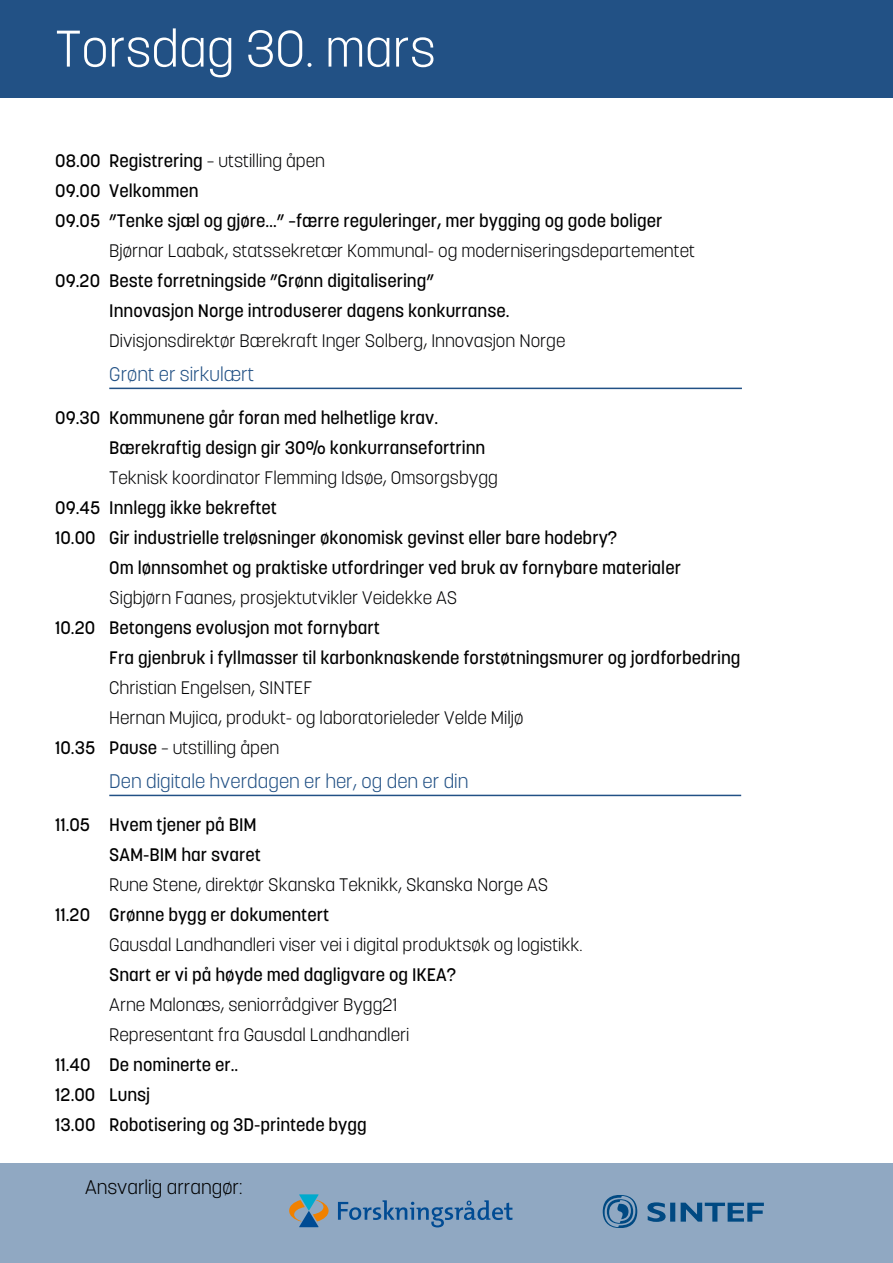
<style>
.page{position:relative;width:893px;height:1263px;background:#fff}
.page>*{position:absolute;margin:0;border:0;box-sizing:border-box;transform-origin:0 0}
.t1{font:300 51px "Korolev";color:#fff}
.t2{font:300 19.5px "Korolev";color:#225185}
.t3{font:300 19.5px "Korolev";color:#000}
.t4{font:500 18px/30px "Korolev";color:#000}
.t5{font:300 18px/30px "Korolev";color:#020203}
.s1{font-weight:300;color:#020203}
.s2{font-weight:500;color:#000}
</style>
<div class="page">
<div style="left:0;top:0;width:893px;height:98px;background:#225185"></div>
<hr style="left:109px;top:388px;width:633px;height:1px;background:#225185">
<hr style="left:109px;top:795px;width:632px;height:1px;background:#225185">
<div style="left:0;top:1163px;width:893px;height:100px;background:#90a8c2"></div>
<svg style="left:647px;top:1202px;width:19px;height:20px"></svg>
<div style="left:670px;top:1203px;width:5px;height:18px;background:#004982"></div>
<svg style="left:603px;top:1195px;width:34px;height:33px"></svg>
<svg style="left:681px;top:1203px;width:83px;height:19px"></svg>
<svg style="left:338px;top:1200px;width:174px;height:27px"></svg>
<svg style="left:289px;top:1194px;width:40px;height:33px"></svg>
<h1 class="t1" style="left:55px;top:16px;width:382px">Torsdag 30. mars</h1>
<p class="t4" style="left:55px;top:145px;width:609px">08.00 Registrering <span class="s1">– utstilling åpen<br></span>09.00 Velkommen<br>09.05 ”Tenke sjæl og gjøre…” –færre reguleringer, mer bygging og gode boliger</p>
<p class="t5" style="left:109px;top:235px;width:587px">Bjørnar Laabak, statssekretær Kommunal- og moderniseringsdepartementet</p>
<p class="t4" style="left:109px;top:265px;width:402px;text-indent:-54px">09.20 Beste forretningside ”Grønn digitalisering”<br>Innovasjon Norge introduserer dagens konkurranse.</p>
<p class="t5" style="left:109px;top:325px;width:458px">Divisjonsdirektør Bærekraft Inger Solberg, Innovasjon Norge</p>
<p class="t2" style="left:109px;top:362px;width:146px">Grønt er sirkulært</p>
<p class="t4" style="left:109px;top:402px;width:378px;text-indent:-54px">09.30 Kommunene går foran med helhetlige krav.<br>Bærekraftig design gir 30% konkurransefortrinn</p>
<p class="t5" style="left:109px;top:462px;width:390px">Teknisk koordinator Flemming Idsøe, Omsorgsbygg</p>
<p class="t4" style="left:55px;top:492px;width:223px">09.45 Innlegg ikke bekreftet</p>
<p class="t4" style="left:55px;top:522px;width:563px">10.00 Gir industrielle treløsninger økonomisk gevinst eller bare hodebry?</p>
<p class="t4" style="left:109px;top:552px;width:573px">Om lønnsomhet og praktiske utfordringer ved bruk av fornybare materialer</p>
<p class="t5" style="left:109px;top:582px;width:349px">Sigbjørn Faanes, prosjektutvikler Veidekke AS</p>
<p class="t4" style="left:109px;top:612px;width:633px;text-indent:-54px">10.20 Betongens evolusjon mot fornybart<br>Fra gjenbruk i fyllmasser til karbonknaskende forstøtningsmurer og jordforbedring</p>
<p class="t5" style="left:109px;top:672px;width:204px">Christian Engelsen, SINTEF</p>
<p class="t5" style="left:109px;top:702px;width:416px">Hernan Mujica, produkt- og laboratorieleder Velde Miljø</p>
<p class="t5" style="left:55px;top:732px;width:226px"><span class="s2">10.35 Pause</span> – utstilling åpen</p>
<p class="t2" style="left:109px;top:769px;width:361px">Den digitale hverdagen er her, og den er din</p>
<p class="t4" style="left:55px;top:809px;width:207px;text-align:right">11.05 Hvem tjener på BIM<br>SAM-BIM har svaret</p>
<p class="t5" style="left:109px;top:869px;width:441px">Rune Stene, direktør Skanska Teknikk, Skanska Norge AS</p>
<p class="t4" style="left:55px;top:899px;width:275px">11.20 Grønne bygg er dokumentert</p>
<p class="t5" style="left:109px;top:929px;width:475px">Gausdal Landhandleri viser vei i digital produktsøk og logistikk.</p>
<p class="t4" style="left:109px;top:959px;width:348px">Snart er vi på høyde med dagligvare og IKEA?</p>
<p class="t5" style="left:109px;top:989px;width:302px">Arne Malonæs, seniorrådgiver Bygg21<br>Representant fra Gausdal Landhandleri</p>
<p class="t4" style="left:55px;top:1049px;width:313px">11.40 De nominerte er..<br>12.00 Lunsj<br>13.00 Robotisering og 3D-printede bygg</p>
<p class="t3" style="left:85px;top:1174px;width:159px">Ansvarlig arrangør:</p>
</div>
